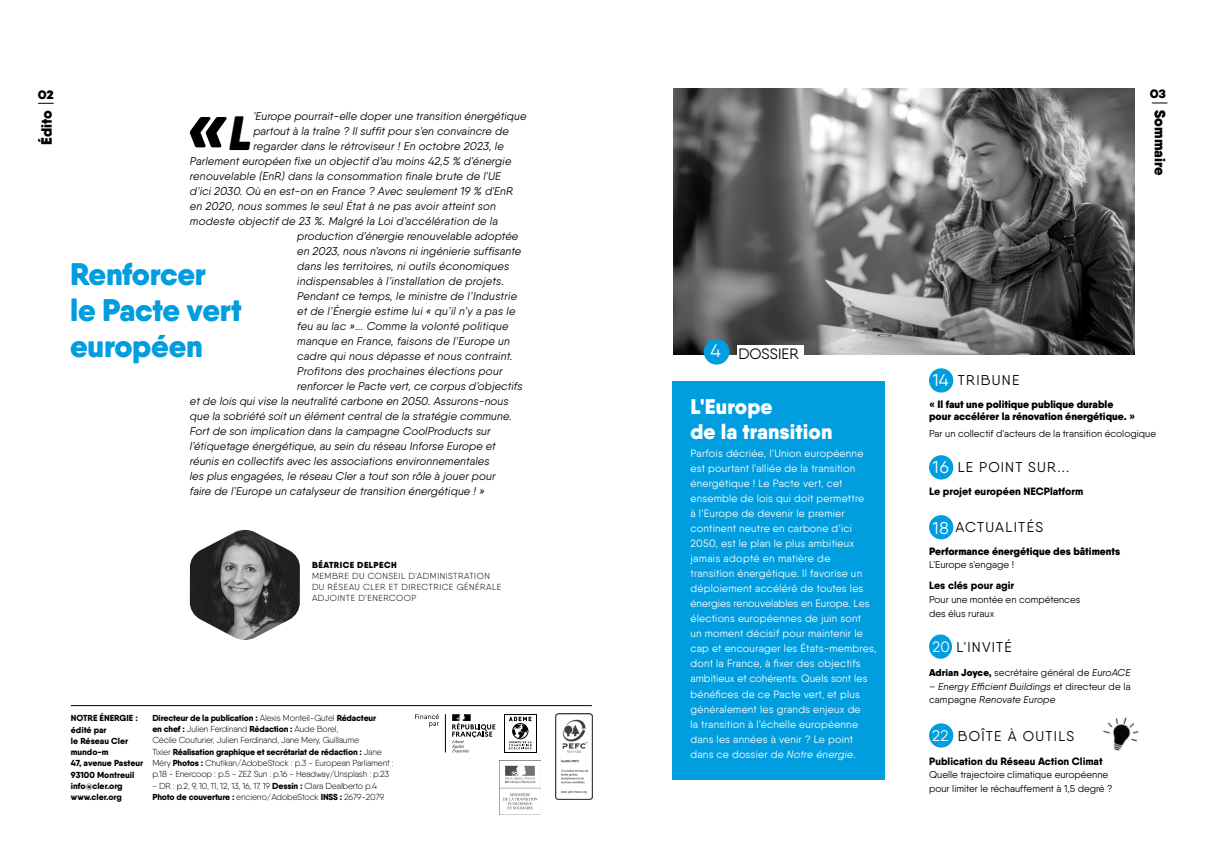
<style>
.page{position:relative;width:1205px;height:851px;background:#fff}
.page>*{position:absolute;margin:0;border:0;box-sizing:border-box;transform-origin:0 0}
.t1{font:italic 900 78.12px "Qanelas Soft";color:#000}
.t2{font:900 31.25px/36.2px "Qanelas Soft";letter-spacing:-.01em;color:#009ddf}
.t3{font:900 21.25px/25px "Qanelas Soft";letter-spacing:.005em;color:#fff}
.t4{font:17.12px "Qanelas Soft";color:#fff}
.t5{font:15.38px "Qanelas Soft";color:#fff}
.t6{font:900 15px "Qanelas Soft";color:#000}
.t7{font:15px "Qanelas Soft";color:#000}
.t8{font:14.25px "Qanelas Soft";letter-spacing:.085em;color:#000}
.t9{font:800 12.5px "Campton";color:#000}
.t10{font:italic 11.25px "Qanelas Soft";letter-spacing:.01em;color:#000}
.t11{font:10.62px/15px "Qanelas Soft";letter-spacing:.02em;color:#fff}
.t12{font:900 10.62px/11.9px "Qanelas Soft";color:#000}
.t13{font:800 10.62px "Qanelas Soft";color:#000}
.t14{font:10px/13.8px "Qanelas Soft";color:#000}
.t15{font:italic 10px/13.8px "Qanelas Soft";letter-spacing:.01em;color:#000}
.t16{font:300 8.75px/11.2px "Qanelas Soft";letter-spacing:-.02em;color:#000}
.t17{font:800 8.75px/11.2px "Qanelas Soft";color:#000}
.t18{font:300 8.75px/11.2px "Qanelas Soft";letter-spacing:.05em;color:#000}
.t19{font:900 8.75px "Qanelas Soft";letter-spacing:.05em;color:#000}
.s1{font-size:48.12px}
.s2{font-weight:800}
.s3{font-size:18.12px;color:#fff}
.s4{font-style:italic}
.s5{font-size:17.12px;color:#fff}
.s6{font-size:15px;color:#fff}
.s7{font-weight:900}
.s8{font-style:normal}
</style>
<div class="page">
<svg style="left:1152px;top:103px;width:15px;height:1px"></svg>
<div style="left:929px;top:368px;width:24px;height:24px;background:#009ddf;border-radius:50%"></div>
<div style="left:929px;top:455px;width:24px;height:24px;background:#009ddf;border-radius:50%"></div>
<img style="left:673px;top:89px;width:461px;height:265px">
<div style="left:929px;top:515px;width:24px;height:24px;background:#009ddf;border-radius:50%"></div>
<div style="left:737px;top:345px;width:67px;height:18px;background:#fff"></div>
<div style="left:672px;top:381px;width:213px;height:399px;background:#009ddf"></div>
<div style="left:704px;top:339px;width:25px;height:25px;background:#009ddf;border-radius:50%"></div>
<div style="left:929px;top:723px;width:24px;height:24px;background:#009ddf;border-radius:50%"></div>
<img style="left:1102px;top:717px;width:37px;height:34px">
<svg style="left:38px;top:103px;width:16px;height:1px"></svg>
<img style="left:190px;top:530px;width:110px;height:110px">
<hr style="left:71px;top:705px;width:521px;height:1px;background:#000">
<img style="left:555px;top:713px;width:38px;height:85px">
<svg style="left:415px;top:714px;width:24px;height:13px"></svg>
<hr style="left:445px;top:714px;width:1px;height:38px;background:#000">
<svg style="left:452px;top:714px;width:43px;height:38px"></svg>
<img style="left:500px;top:760px;width:41px;height:50px">
<svg style="left:504px;top:714px;width:1px;height:38px"></svg>
<svg style="left:509px;top:716px;width:22px;height:33px"></svg>
<div style="left:929px;top:634px;width:23px;height:24px;background:#009ddf;border-radius:50%"></div>
<p class="t9" style="left:38px;top:86px;width:17px">02</p>
<h3 class="t6" style="left:37px;top:145px;width:36px;rotate:-90deg">Édito</h3>
<h1 class="t1" style="left:184px;top:78px;width:69px">«<span class="s1">L</span></h1>
<p class="t10" style="left:253px;top:109px;width:275px">'Europe pourrait-elle doper une transition énergétique</p>
<p class="t10" style="left:253px;top:124px;width:257px">partout à la traîne ? Il suffit pour s’en convaincre de</p>
<p class="t10" style="left:253px;top:139px;width:252px">regarder dans le rétroviseur ! En octobre 2023, le</p>
<p class="t10" style="left:190px;top:154px;width:323px">Parlement européen fixe un objectif d’au moins 42,5 % d'énergie</p>
<p class="t10" style="left:190px;top:169px;width:313px">renouvelable (EnR) dans la consommation finale brute de l'UE</p>
<p class="t10" style="left:190px;top:184px;width:325px">d’ici 2030. Où en est-on en France ? Avec seulement 19 % d'EnR</p>
<p class="t10" style="left:190px;top:199px;width:308px">en 2020, nous sommes le seul État à ne pas avoir atteint son</p>
<p class="t10" style="left:190px;top:214px;width:310px">modeste objectif de 23 %. Malgré la Loi d’accélération de la</p>
<p class="t10" style="left:297px;top:229px;width:223px">production d’énergie renouvelable adoptée</p>
<p class="t10" style="left:297px;top:244px;width:226px">en 2023, nous n’avons ni ingénierie suffisante</p>
<p class="t10" style="left:297px;top:259px;width:214px">dans les territoires, ni outils économiques</p>
<p class="t10" style="left:297px;top:274px;width:208px">indispensables à l’installation de projets.</p>
<p class="t10" style="left:297px;top:289px;width:221px">Pendant ce temps, le ministre de l’Industrie</p>
<p class="t10" style="left:297px;top:304px;width:220px">et de l’Énergie estime lui « qu’il n’y a pas le</p>
<p class="t10" style="left:297px;top:319px;width:213px">feu au lac »... Comme la volonté politique</p>
<p class="t10" style="left:297px;top:334px;width:214px">manque en France, faisons de l’Europe un</p>
<p class="t10" style="left:297px;top:349px;width:217px">cadre qui nous dépasse et nous contraint.</p>
<p class="t10" style="left:297px;top:364px;width:207px">Profitons des prochaines élections pour</p>
<p class="t10" style="left:297px;top:379px;width:227px">renforcer le Pacte vert, ce corpus d’objectifs</p>
<p class="t10" style="left:190px;top:394px;width:320px">et de lois qui vise la neutralité carbone en 2050. Assurons-nous</p>
<p class="t10" style="left:190px;top:409px;width:324px">que la sobriété soit un élément central de la stratégie commune.</p>
<p class="t10" style="left:190px;top:424px;width:302px">Fort de son implication dans la campagne CoolProducts sur</p>
<p class="t10" style="left:190px;top:439px;width:307px">l’étiquetage énergétique, au sein du réseau Inforse Europe et</p>
<p class="t10" style="left:190px;top:454px;width:301px">réunis en collectifs avec les associations environnementales</p>
<p class="t10" style="left:190px;top:469px;width:307px">les plus engagées, le réseau Cler a tout son rôle à jouer pour</p>
<p class="t10" style="left:190px;top:484px;width:296px">faire de l’Europe un catalyseur de transition énergétique ! »</p>
<h2 class="t2" style="left:70px;top:255px;width:173px">Renforcer<br>le Pacte vert européen</h2>
<p class="t19" style="left:312px;top:559px;width:86px">BÉATRICE DELPECH</p>
<p class="t18" style="left:312px;top:570px;width:191px">MEMBRE DU CONSEIL D’ADMINISTRATION<br>DU RÉSEAU CLER ET DIRECTRICE GÉNÉRALE<br>ADJOINTE D’ENERCOOP</p>
<p class="t17" style="left:71px;top:712px;width:74px">NOTRE ÉNERGIE : édité par<br>le Réseau Cler mundo-m<br>47, avenue Pasteur<br>93100 Montreuil info@cler.org www.cler.org</p>
<p class="t16" style="left:152px;top:712px;width:243px"><span class="s2">Directeur de la publication :</span> Alexis Monteil-Gutel <span class="s2">Rédacteur<br>en chef :</span> Julien Ferdinand <span class="s2">Rédaction :</span> Aude Borel,<br>Cécile Couturier, Julien Ferdinand, Jane Mery, Guillaume<br>Tixier <span class="s2">Réalisation graphique et secrétariat de rédaction :</span> Jane Méry <span class="s2">Photos :</span> Chutikan/AdobeStock : p.3 - European Parliament : p.18 - Enercoop : p.5 - ZEZ Sun : p.16 - Headway/Unsplash : p.23</p>
<p class="t16" style="left:152px;top:779px;width:234px">- DR : p.2, 9, 10, 11, 12, 13, 16, 17, 19 <span class="s2">Dessin :</span> Clara Dealberto p.4<br><span class="s2">Photo de couverture :</span> encierro/AdobeStock <span class="s2">INSS :</span> 2679-2079.</p>
<p class="t9" style="left:1150px;top:86px;width:18px">03</p>
<h3 class="t6" style="left:1170px;top:110px;width:67px;rotate:90deg">Sommaire</h3>
<h3 class="t7" style="left:710px;top:345px;width:90px"><span class="s3">4</span> DOSSIER</h3>
<h3 class="t3" style="left:690px;top:393px;width:144px">L'Europe<br>de la transition</h3>
<p class="t11" style="left:690px;top:446px;width:187px">Parfois décriée, l’Union européenne est pourtant l'alliée de la transition énergétique ! Le Pacte vert, cet ensemble de lois qui doit permettre<br>à l’Europe de devenir le premier continent neutre en carbone d’ici 2050, est le plan le plus ambitieux jamais adopté en matière de transition énergétique. Il favorise un déploiement accéléré de toutes les énergies renouvelables en Europe. Les élections européennes de juin sont<br>un moment décisif pour maintenir le cap et encourager les États-membres, dont la France, à fixer des objectifs ambitieux et cohérents. Quels sont les bénéfices de ce Pacte vert, et plus généralement les grands enjeux de<br>la transition à l’échelle européenne dans les années à venir ? Le point dans ce dossier de <span class="s4">Notre énergie</span>.</p>
<h3 class="t4" style="left:933px;top:370px;width:17px">14</h3>
<p class="t8" style="left:958px;top:372px;width:63px">TRIBUNE</p>
<p class="t12" style="left:929px;top:398px;width:208px">« Il faut une politique publique durable pour accélérer la rénovation énergétique. »</p>
<p class="t14" style="left:929px;top:426px;width:228px">Par un collectif d'acteurs de la transition écologique</p>
<p class="t8" style="left:933px;top:458px;width:138px"><span class="s5">16</span> LE POINT SUR...</p>
<p class="t13" style="left:929px;top:484px;width:156px">Le projet européen NECPlatform</p>
<p class="t8" style="left:932px;top:518px;width:112px"><span class="s5">18</span> ACTUALITÉS</p>
<p class="t12" style="left:929px;top:544px;width:193px">Performance énergétique des bâtiments</p>
<p class="t14" style="left:929px;top:557px;width:86px">L'Europe s'engage !</p>
<p class="t13" style="left:929px;top:578px;width:87px">Les clés pour agir</p>
<p class="t14" style="left:929px;top:592px;width:153px">Pour une montée en compétences des élus ruraux</p>
<p class="t8" style="left:932px;top:638px;width:81px"><span class="s6">20</span> L'INVITÉ</p>
<p class="t14" style="left:929px;top:665px;width:203px"><span class="s7">Adrian Joyce,</span> secrétaire général de <span class="s4">EuroACE</span></p>
<p class="t15" style="left:929px;top:679px;width:203px">– Energy Efficient Buildings <span class="s8">et directeur de la campagne</span> Renovate Europe</p>
<h3 class="t5" style="left:932px;top:725px;width:18px">22</h3>
<p class="t8" style="left:958px;top:726px;width:118px">BOÎTE À OUTILS</p>
<p class="t13" style="left:929px;top:754px;width:175px">Publication du Réseau Action Climat</p>
<p class="t14" style="left:929px;top:767px;width:185px">Quelle trajectoire climatique européenne pour limiter le réchauffement à 1,5 degré ?</p>
</div>
